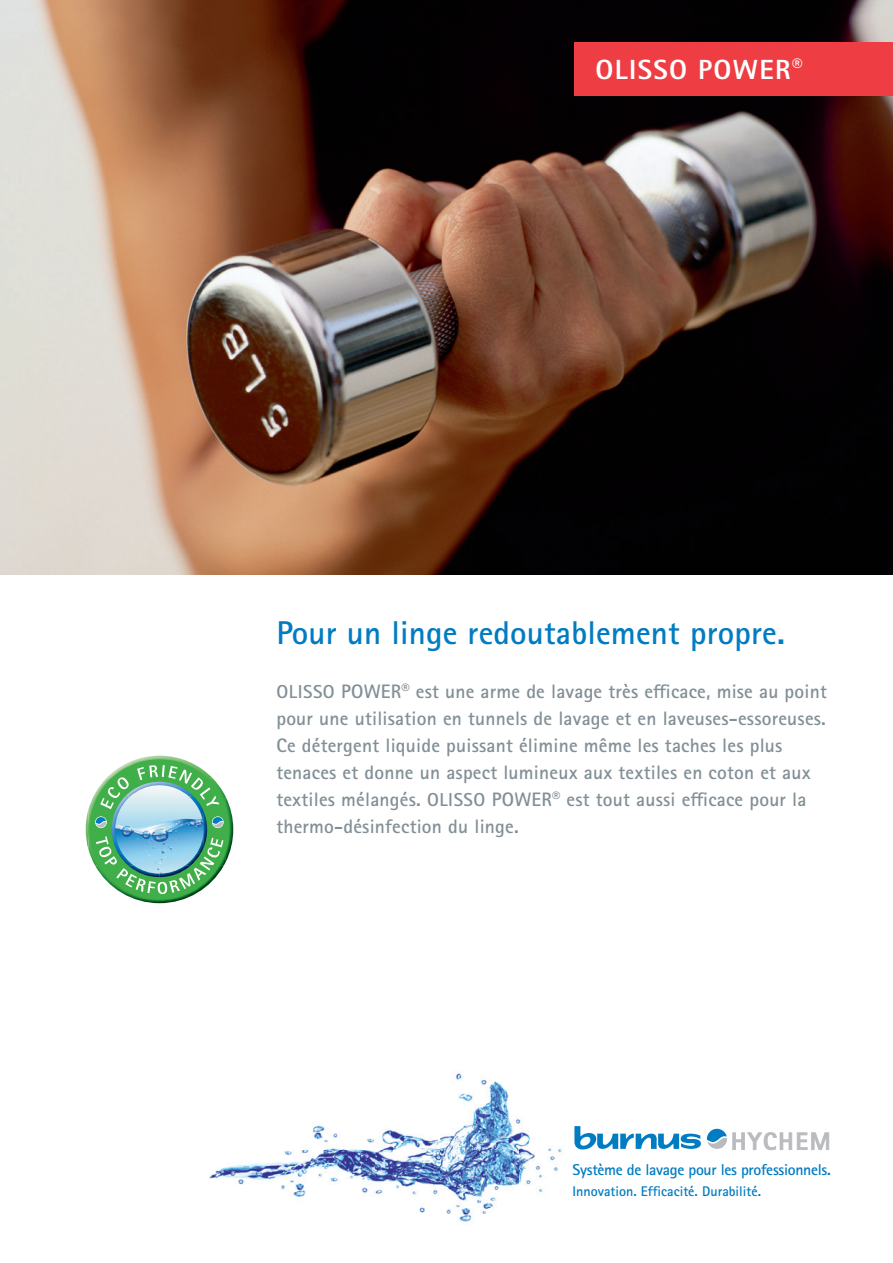
<style>
.page{position:relative;width:893px;height:1263px;background:#fff}
.page>*{position:absolute;margin:0;border:0;box-sizing:border-box;transform-origin:0 0}
.t1{font:700 33px "Rotis Sans Serif Pro";letter-spacing:.005em;color:#007cc2}
.t2{font:800 27.75px "Rotis Sans Serif";letter-spacing:.05em;color:#fff}
.t3{font:700 19.5px/27px "Rotis Sans Serif Pro";letter-spacing:.01em;color:#828f96}
.t4{font:700 15.75px "Rotis Sans Serif";letter-spacing:-.02em;color:#007cc2}
.t5{font:700 14.1px "Rotis Sans Serif";color:#007cc2}
.s1{font-size:18.75px}
</style>
<div class="page">
<img style="left:0;top:0;width:893px;height:574px">
<img style="left:142px;top:756px;width:36px;height:2px">
<img style="left:142px;top:812px;width:91px;height:91px">
<svg style="left:86px;top:758px;width:145px;height:143px"></svg>
<div style="left:574px;top:43px;width:319px;height:53px;background:#ee3d43"></div>
<img style="left:209px;top:1073px;width:353px;height:149px">
<svg style="left:574px;top:1126px;width:127px;height:24px"></svg>
<svg style="left:707px;top:1129px;width:122px;height:21px"></svg>
<h2 class="t2" style="left:595px;top:52px;width:209px">OLISSO POWER<sup>®</sup></h2>
<h1 class="t1" style="left:276px;top:611px;width:510px">Pour un linge redoutablement propre.</h1>
<p class="t3" style="left:276px;top:677px;width:552px"><span class="s1">OLISSO</span> POWER<sup>®</sup> est une arme de lavage très efficace, mise au point pour une utilisation en tunnels de lavage et en laveuses-essoreuses.<br>Ce détergent liquide puissant élimine même les taches les plus tenaces et donne un aspect lumineux aux textiles en coton et aux textiles mélangés. <span class="s1">OLISSO</span> POWER<sup>®</sup> est tout aussi efficace pour la thermo-désinfection du linge.</p>
<p class="t4" style="left:573px;top:1160px;width:260px">Système de lavage pour les professionnels.</p>
<p class="t5" style="left:573px;top:1182px;width:190px">Innovation. Efficacité. Durabilité.</p>
</div>
